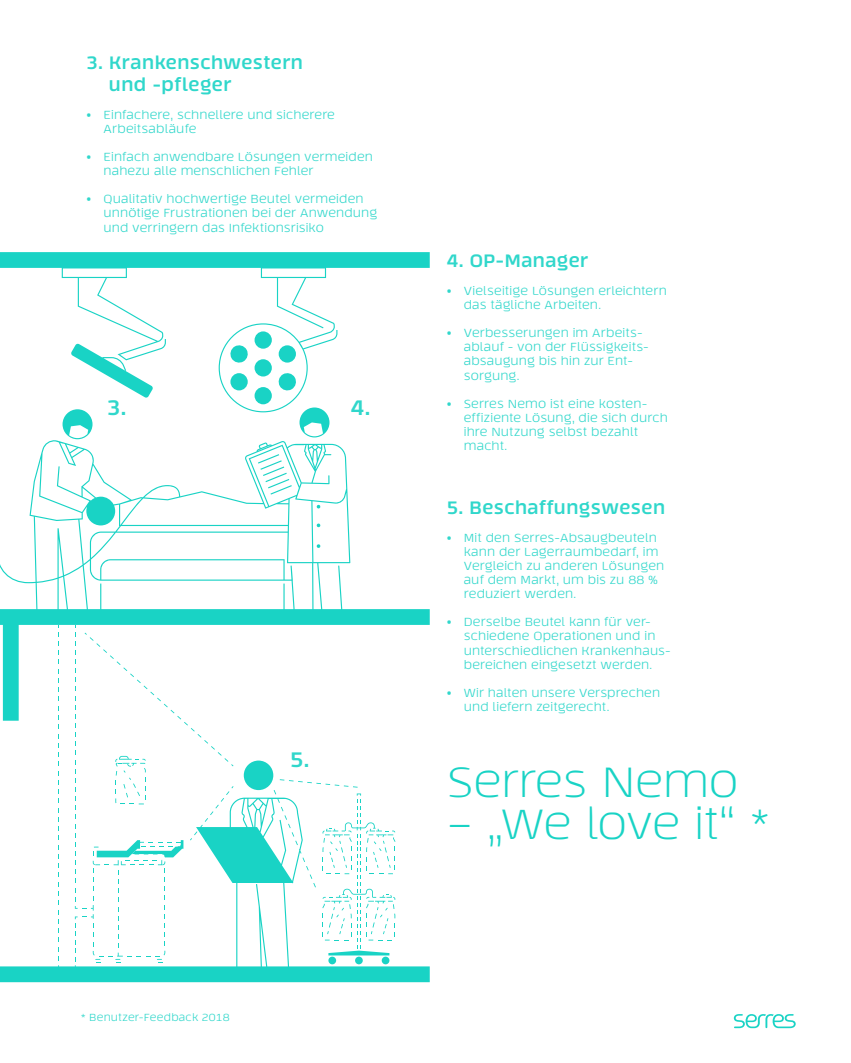
<style>
.page{position:relative;width:851px;height:1063px;background:#fff}
.page>*{position:absolute;margin:0;border:0;box-sizing:border-box;transform-origin:0 0}
.t1{font:200 43.5px "Tecna";letter-spacing:-.02em;color:#19d3c5}
.t2{font:700 21px "Tecna";color:#30d7cb}
.t3{font:700 18px/21.1px "Tecna";letter-spacing:.025em;color:#30d7cb}
.t4{font:300 12px/14.1px "Tecna";letter-spacing:.01em;color:#30d7cb}
.t5{font:300 10.5px "Tecna";letter-spacing:.015em;color:#30d7cb}
</style>
<div class="page">
<svg style="left:733px;top:1014px;width:62px;height:14px"></svg>
<svg style="left:0;top:252px;width:429px;height:160px"></svg>
<div style="left:244px;top:761px;width:29px;height:29px;background:#19d3c5;border-radius:50%"></div>
<svg style="left:0;top:798px;width:429px;height:184px"></svg>
<div style="left:254px;top:359px;width:18px;height:18px;background:#19d3c5;border-radius:50%"></div>
<div style="left:254px;top:387px;width:18px;height:17px;background:#19d3c5;border-radius:50%"></div>
<div style="left:254px;top:331px;width:18px;height:18px;background:#19d3c5;border-radius:50%"></div>
<svg style="left:0;top:437px;width:429px;height:284px"></svg>
<svg style="left:316px;top:544px;width:4px;height:4px"></svg>
<svg style="left:316px;top:524px;width:4px;height:3px"></svg>
<svg style="left:316px;top:505px;width:4px;height:3px"></svg>
<svg style="left:277px;top:372px;width:20px;height:20px"></svg>
<svg style="left:229px;top:344px;width:20px;height:20px"></svg>
<div style="left:278px;top:345px;width:18px;height:18px;background:#19d3c5;border-radius:50%"></div>
<div style="left:230px;top:373px;width:18px;height:17px;background:#19d3c5;border-radius:50%"></div>
<svg style="left:71px;top:343px;width:82px;height:55px"></svg>
<svg style="left:58px;top:625px;width:1px;height:336px"></svg>
<svg style="left:75px;top:625px;width:158px;height:338px"></svg>
<svg style="left:273px;top:779px;width:122px;height:176px"></svg>
<svg style="left:62px;top:409px;width:30px;height:30px"></svg>
<svg style="left:299px;top:407px;width:30px;height:30px"></svg>
<h3 class="t3" style="left:109px;top:52px;width:195px;text-indent:-22px">3. Krankenschwestern und -pfleger</h3>
<p class="t4" style="left:103px;top:107px;width:233px;text-indent:-17px">• Einfachere, schnellere und sicherere<br>Arbeitsabläufe</p>
<p class="t4" style="left:103px;top:150px;width:271px;text-indent:-17px">• Einfach anwendbare Lösungen vermeiden nahezu alle menschlichen Fehler</p>
<p class="t4" style="left:103px;top:192px;width:275px;text-indent:-17px">• Qualitativ hochwertige Beutel vermeiden unnötige Frustrationen bei der Anwendung und verringern das Infektionsrisiko</p>
<h2 class="t2" style="left:107px;top:394px;width:20px">3.</h2>
<h2 class="t2" style="left:351px;top:394px;width:21px">4.</h2>
<h2 class="t2" style="left:290px;top:746px;width:20px">5.</h2>
<p class="t5" style="left:81px;top:1011px;width:150px">* Benutzer-Feedback 2018</p>
<h3 class="t3" style="left:446px;top:250px;width:143px">4. OP-Manager</h3>
<p class="t4" style="left:463px;top:284px;width:204px;text-indent:-17px">• Vielseitige Lösungen erleichtern das tägliche Arbeiten.</p>
<p class="t4" style="left:463px;top:326px;width:186px;text-indent:-17px">• Verbesserungen im Arbeits&shy;ablauf - von der Flüssigkeits&shy;absaugung bis hin zur Ent&shy;sorgung.</p>
<p class="t4" style="left:463px;top:396px;width:205px;text-indent:-17px">• Serres Nemo ist eine kosten&shy;effiziente Lösung, die sich durch ihre Nutzung selbst bezahlt macht.</p>
<h3 class="t3" style="left:446px;top:497px;width:220px">5. Beschaffungswesen</h3>
<p class="t4" style="left:463px;top:530px;width:202px;text-indent:-17px">• Mit den Serres-Absaugbeuteln kann der Lagerraumbedarf, im<br>Vergleich zu anderen Lösungen auf dem Markt, um bis zu 88 % reduziert werden.</p>
<p class="t4" style="left:463px;top:615px;width:208px;text-indent:-17px">• Derselbe Beutel kann für ver&shy;schiedene Operationen und in unterschiedlichen Krankenhaus&shy;bereichen eingesetzt werden.</p>
<p class="t4" style="left:463px;top:685px;width:198px;text-indent:-17px">• Wir halten unsere Versprechen und liefern zeitgerecht.</p>
<h1 class="t1" style="left:446px;top:754px;width:293px">Serres Nemo</h1>
<h1 class="t1" style="left:446px;top:796px;width:325px">– „We love it“ *</h1>
</div>
